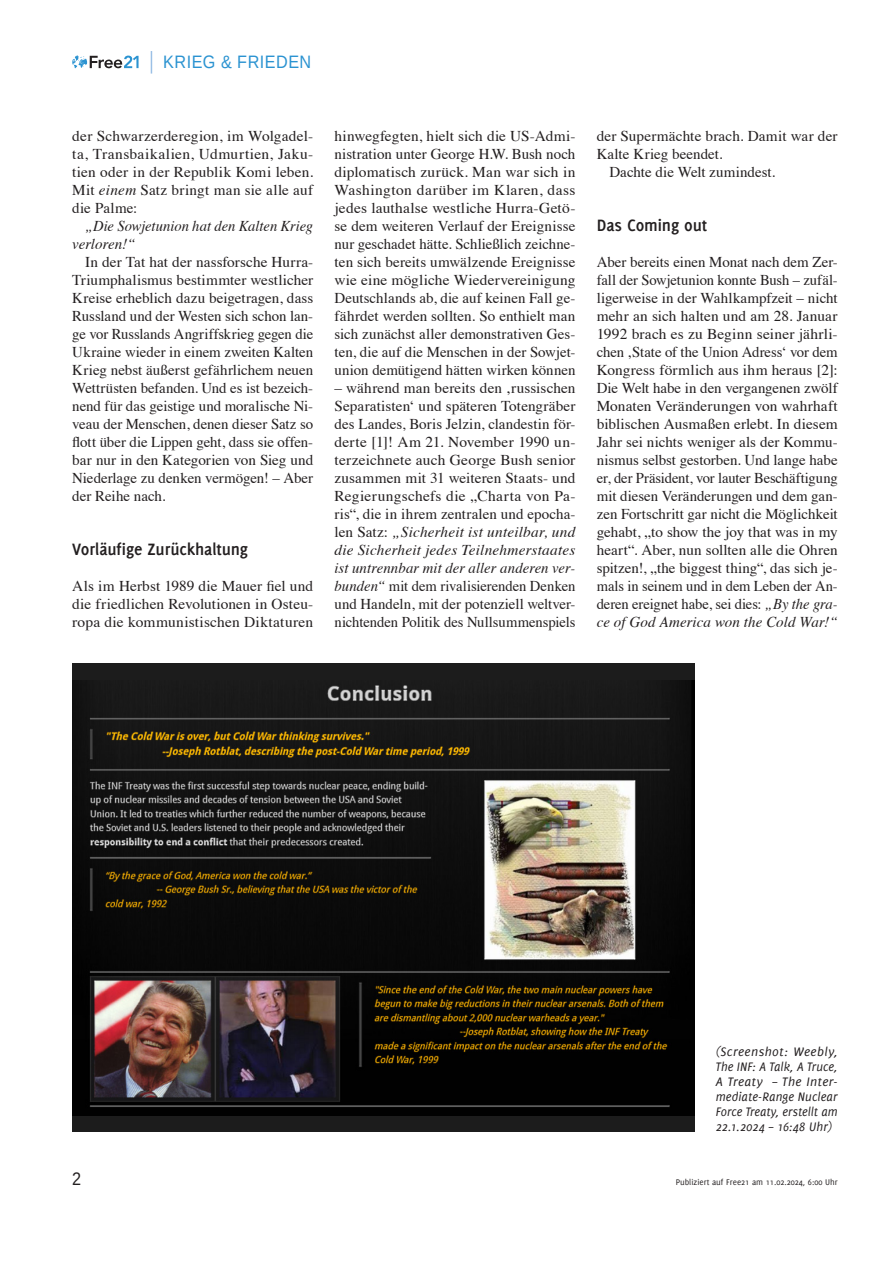
<style>
.page{position:relative;width:893px;height:1263px;background:#fff}
.page>*{position:absolute;margin:0;border:0;box-sizing:border-box;transform-origin:0 0}
.t1{font:700 18px "Delicious";letter-spacing:-.005em;color:#231f20}
.t2{font:18px "Liberation Sans";letter-spacing:.03em;color:#2b93d1;scale:.9 1}
.t3{font:18px "Liberation Sans";color:#231f20;scale:.9 1}
.t4{font:15px/18px "Times";color:#231f20;text-align:justify}
.t5{font:italic 15px/18px "Times";color:#231f20}
.t6{font:italic 13.5px/15px "Delicious";letter-spacing:.005em;color:#231f20;text-align:justify}
.t7{font:9px "Delicious";color:#231f20}
.s1{font-style:italic}
</style>
<div class="page">
<svg style="left:72px;top:55px;width:67px;height:13px"></svg>
<svg style="left:151px;top:51px;width:1px;height:23px"></svg>
<div style="left:72px;top:663px;width:622px;height:468px;background:#1c1c1c"></div>
<img style="left:72px;top:680px;width:622px;height:435px">
<p class="t2" style="left:163px;top:51px;width:166px">KRIEG &amp; FRIEDEN</p>
<p class="t4" style="left:72px;top:126px;width:242px">der Schwarzerderegion, im Wolgadel&shy;ta, Transbaikalien, Udmurtien, Jaku&shy;tien oder in der Republik Komi leben.<br>Mit <span class="s1">einem</span> Satz bringt man sie alle auf die Palme:</p>
<p class="t5" style="left:72px;top:216px;width:242px;text-indent:13px">„Die Sowjetunion hat den Kalten Krieg verloren!“</p>
<p class="t4" style="left:72px;top:252px;width:242px;text-indent:13px">In der Tat hat der nassforsche Hurra-Triumphalismus bestimmter westlicher Kreise erheblich dazu beigetragen, dass Russland und der Westen sich schon lan&shy;ge vor Russlands Angriffskrieg gegen die Ukraine wieder in einem zweiten Kalten Krieg nebst äußerst gefährlichem neuen Wettrüsten befanden. Und es ist bezeich&shy;nend für das geistige und moralische Ni&shy;veau der Menschen, denen dieser Satz so flott über die Lippen geht, dass sie offen&shy;bar nur in den Kategorien von Sieg und Niederlage zu denken vermögen! – Aber der Reihe nach.</p>
<p class="t1" style="left:72px;top:539px;width:177px">Vorläufige Zurückhaltung</p>
<p class="t4" style="left:72px;top:576px;width:242px">Als im Herbst 1989 die Mauer fiel und die friedlichen Revolutionen in Osteu&shy;ropa die kommunistischen Diktaturen</p>
<p class="t4" style="left:334px;top:126px;width:242px">hinwegfegten, hielt sich die US-Admi&shy;nistration unter George H.W. Bush noch diplomatisch zurück. Man war sich in Washington darüber im Klaren, dass jedes lauthalse westliche Hurra-Getö&shy;se dem weiteren Verlauf der Ereignisse nur geschadet hätte. Schließlich zeichne&shy;ten sich bereits umwälzende Ereignisse wie eine mögliche Wiedervereinigung Deutschlands ab, die auf keinen Fall ge&shy;fährdet werden sollten. So enthielt man sich zunächst aller demonstrativen Ges&shy;ten, die auf die Menschen in der Sowjet&shy;union demütigend hätten wirken können</p>
<p class="t4" style="left:334px;top:378px;width:242px">– während man bereits den ‚russischen Separatisten‘ und späteren Totengräber des Landes, Boris Jelzin, clandestin för&shy;derte [1]! Am 21. November 1990 un&shy;terzeichnete auch George Bush senior zusammen mit 31 weiteren Staats- und Regierungschefs die „Charta von Pa&shy;ris“, die in ihrem zentralen und epocha&shy;len Satz: <span class="s1">„Sicherheit ist unteilbar, und die Sicherheit jedes Teilnehmerstaates ist untrennbar mit der aller anderen ver&shy;bunden“</span> mit dem rivalisierenden Denken und Handeln, mit der potenziell weltver&shy;nichtenden Politik des Nullsummenspiels</p>
<p class="t4" style="left:597px;top:126px;width:242px">der Supermächte brach. Damit war der</p>
<p class="t4" style="left:597px;top:144px;width:127px">Kalte Krieg beendet.</p>
<p class="t4" style="left:609px;top:162px;width:167px">Dachte die Welt zumindest.</p>
<p class="t1" style="left:597px;top:215px;width:112px">Das Coming out</p>
<p class="t4" style="left:597px;top:252px;width:242px">Aber bereits einen Monat nach dem Zer&shy;fall der Sowjetunion konnte Bush – zufäl&shy;ligerweise in der Wahlkampfzeit – nicht mehr an sich halten und am 28. Januar 1992 brach es zu Beginn seiner jährli&shy;chen ‚State of the Union Adress‘ vor dem Kongress förmlich aus ihm heraus [2]:<br>Die Welt habe in den vergangenen zwölf Monaten Veränderungen von wahrhaft biblischen Ausmaßen erlebt. In diesem Jahr sei nichts weniger als der Kommu&shy;nismus selbst gestorben. Und lange habe er, der Präsident, vor lauter Beschäftigung mit diesen Veränderungen und dem gan&shy;zen Fortschritt gar nicht die Möglichkeit gehabt, „to show the joy that was in my heart“. Aber, nun sollten alle die Ohren spitzen!, „the biggest thing“, das sich je&shy;mals in seinem und in dem Leben der An&shy;deren ereignet habe, sei dies: <span class="s1">„By the gra&shy;ce of God America won the Cold War!“</span></p>
<p class="t6" style="left:716px;top:1044px;width:123px">(Screenshot: Weebly, The INF: A Talk, A Truce, A Treaty – The Inter&shy;mediate-Range Nuclear Force Treaty, erstellt am 22.1.2024 – 16:48 Uhr)</p>
<p class="t3" style="left:72px;top:1168px;width:12px">2</p>
<p class="t7" style="left:676px;top:1177px;width:163px">Publiziert auf Free21 am 11.02.2024, 6:00 Uhr</p>
</div>
